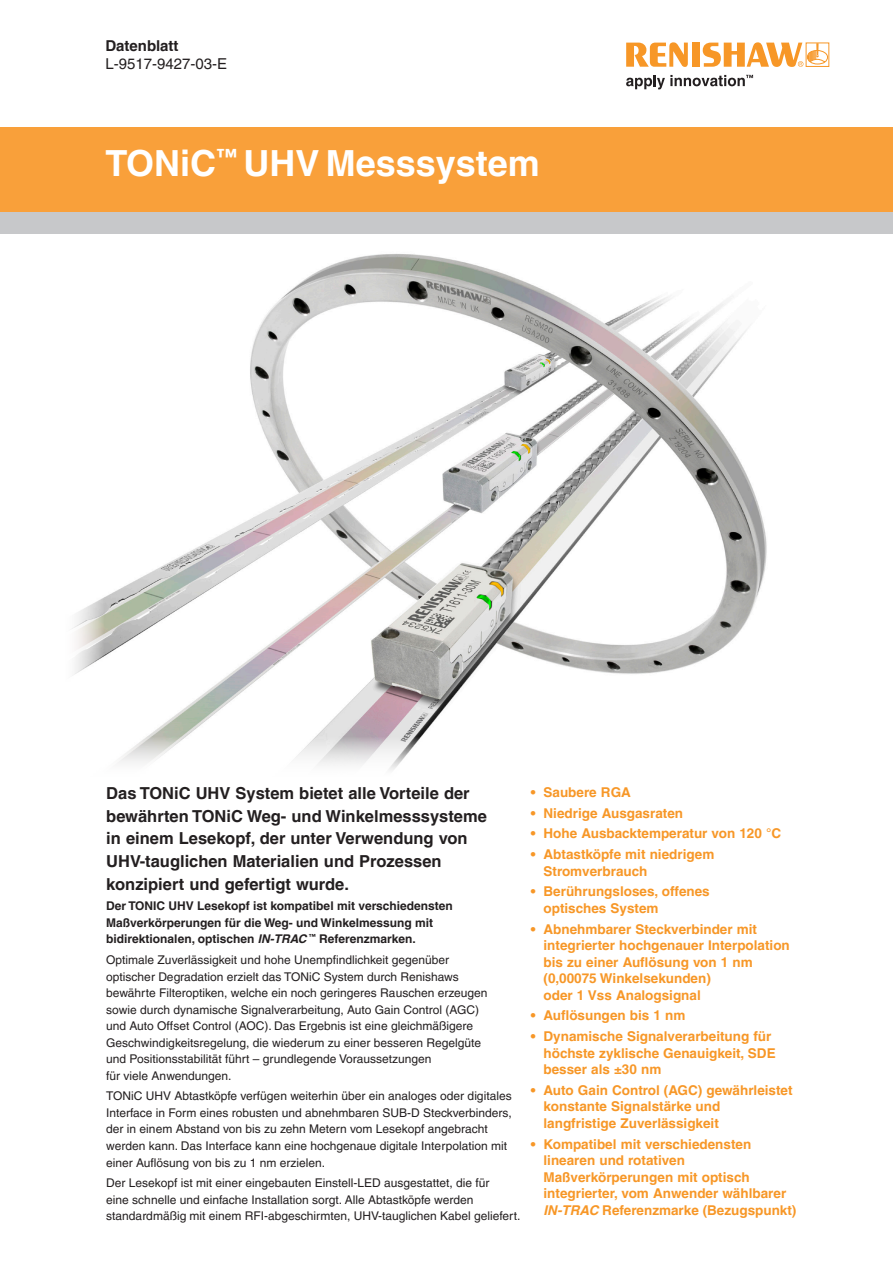
<style>
.page{position:relative;width:893px;height:1263px;background:#fff}
.page>*{position:absolute;margin:0;border:0;box-sizing:border-box;transform-origin:0 0}
.Headline{font:700 36px "Helvetica LT Pro";color:#fff}
.Subhead_12pt{font:700 16.5px/22.6px "Helvetica LT Pro";color:#231f20}
.t1{font:15px "Helvetica LT Pro";color:#231f20}
.t2{font:700 15px "Helvetica LT Pro";color:#231f20}
.Bullet_Orange_9pt{font:700 13.5px/16.5px "Helvetica LT Pro";color:#f79727}
.t3{font:12px/16.5px "Helvetica LT Pro";color:#231f20}
.t4{font:700 12px/16.5px "Helvetica LT Pro";color:#231f20}
.s1{font-style:italic}
</style>
<div class="page">
<svg style="left:626px;top:42px;width:62px;height:25px"></svg>
<div style="left:692px;top:43px;width:8px;height:24px;background:#f79727"></div>
<svg style="left:703px;top:42px;width:125px;height:25px"></svg>
<svg style="left:626px;top:75px;width:127px;height:14px"></svg>
<img style="left:72px;top:254px;width:695px;height:516px">
<div style="left:0;top:127px;width:893px;height:85px;background:#f9a03a"></div>
<div style="left:0;top:212px;width:893px;height:22px;background:#c7c8ca"></div>
<p class="t2" style="left:105px;top:37px;width:75px">Datenblatt</p>
<p class="t1" style="left:105px;top:55px;width:123px">L-9517-9427-03-E</p>
<p class="Headline" style="left:105px;top:142px;width:436px">TONiC<sup>™</sup> UHV Messsystem</p>
<p class="Subhead_12pt" style="left:106px;top:782px;width:382px">Das TONiC UHV System bietet alle Vorteile der bewährten TONiC Weg- und Winkelmesssysteme in einem Lesekopf, der unter Verwendung von UHV-tauglichen Materialien und Prozessen konzipiert und gefertigt wurde.</p>
<p class="t4" style="left:106px;top:898px;width:348px">Der TONIC UHV Lesekopf ist kompatibel mit verschiedensten<br>Maßverkörperungen für die Weg- und Winkelmessung mit bidirektionalen, optischen <span class="s1">IN-TRAC</span> <sup>™</sup> Referenzmarken.</p>
<p class="t3" style="left:106px;top:952px;width:383px">Optimale Zuverlässigkeit und hohe Unempfindlichkeit gegenüber optischer Degradation erzielt das TONiC System durch Renishaws bewährte Filteroptiken, welche ein noch geringeres Rauschen erzeugen sowie durch dynamische Signalverarbeitung, Auto Gain Control (AGC) und Auto Offset Control (AOC). Das Ergebnis ist eine gleichmäßigere Geschwindigkeitsregelung, die wiederum zu einer besseren Regelgüte und Positionsstabilität führt – grundlegende Voraussetzungen<br>für viele Anwendungen.</p>
<p class="t3" style="left:106px;top:1088px;width:407px">TONiC UHV Abtastköpfe verfügen weiterhin über ein analoges oder digitales Interface in Form eines robusten und abnehmbaren SUB-D Steckverbinders, der in einem Abstand von bis zu zehn Metern vom Lesekopf angebracht werden kann. Das Interface kann eine hochgenaue digitale Interpolation mit einer Auflösung von bis zu 1 nm erzielen.</p>
<p class="t3" style="left:106px;top:1175px;width:416px">Der Lesekopf ist mit einer eingebauten Einstell-LED ausgestattet, die für<br>eine schnelle und einfache Installation sorgt. Alle Abtastköpfe werden standardmäßig mit einem RFI-abgeschirmten, UHV-tauglichen Kabel geliefert.</p>
<p class="Bullet_Orange_9pt" style="left:531px;top:784px;width:102px">• Saubere RGA</p>
<p class="Bullet_Orange_9pt" style="left:531px;top:805px;width:154px">• Niedrige Ausgasraten</p>
<p class="Bullet_Orange_9pt" style="left:531px;top:825px;width:252px">• Hohe Ausbacktemperatur von 120 °C</p>
<p class="Bullet_Orange_9pt" style="left:543px;top:846px;width:172px;text-indent:-13px">• Abtastköpfe mit niedrigem<br>Stromverbrauch</p>
<p class="Bullet_Orange_9pt" style="left:543px;top:883px;width:168px;text-indent:-13px">• Berührungsloses, offenes optisches System</p>
<p class="Bullet_Orange_9pt" style="left:543px;top:921px;width:248px;text-indent:-13px">• Abnehmbarer Steckverbinder mit integrierter hochgenauer Interpolation bis zu einer Auflösung von 1 nm (0,00075 Winkelsekunden)<br>oder 1 Vss Analogsignal</p>
<p class="Bullet_Orange_9pt" style="left:531px;top:1007px;width:156px">• Auflösungen bis 1 nm</p>
<p class="Bullet_Orange_9pt" style="left:543px;top:1028px;width:234px;text-indent:-13px">• Dynamische Signalverarbeitung für höchste zyklische Genauigkeit, SDE besser als ±30 nm</p>
<p class="Bullet_Orange_9pt" style="left:543px;top:1082px;width:251px;text-indent:-13px">• Auto Gain Control (AGC) gewährleistet konstante Signalstärke und langfristige Zuverlässigkeit</p>
<p class="Bullet_Orange_9pt" style="left:543px;top:1136px;width:254px;text-indent:-13px">• Kompatibel mit verschiedensten linearen und rotativen Maßverkörperungen mit optisch integrierter, vom Anwender wählbarer <span class="s1">IN-TRAC</span> Referenzmarke (Bezugspunkt)</p>
</div>
